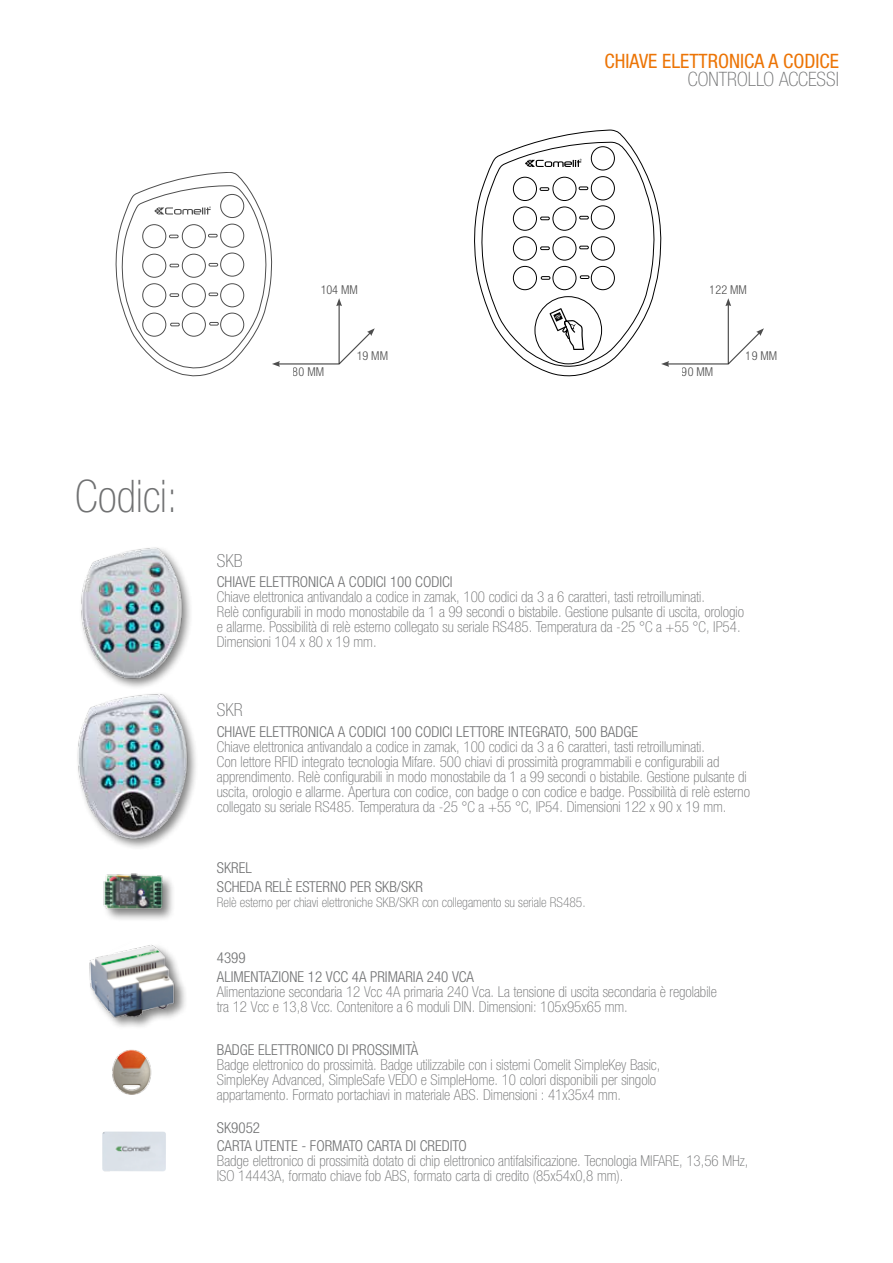
<style>
.page{position:relative;width:893px;height:1263px;background:#fff}
.page>*{position:absolute;margin:0;border:0;box-sizing:border-box;transform-origin:0 0}
.t1{font:100 condensed 45px "Helvetica Neue LTW1 G";color:#707172}
.t2{font:condensed 19.8px "Helvetica Neue LTW1 G";color:#ec7405}
.t3{font:100 condensed 19.8px "Helvetica Neue LTW1 G";color:#707172}
.t4{font:100 condensed 18px "Helvetica Neue LTW1 G";color:#707172}
.t5{font:100 condensed 15px/15px "Helvetica Neue LTW1 G";color:#707172}
.t6{font:300 condensed 15px "Helvetica Neue LTW1 G";color:#707172}
.t7{font:100 condensed 13.5px "Helvetica Neue LTW1 G";color:#707172}
.t8{font:300 condensed 12.15px "Helvetica Neue LTW1 G";color:#000}
</style>
<div class="page">
<hr style="left:278px;top:363px;width:61px;height:2px;background:#000">
<svg style="left:115px;top:172px;width:165px;height:205px"></svg>
<hr style="left:339px;top:304px;width:1px;height:59px;background:#000">
<svg style="left:336px;top:298px;width:6px;height:8px"></svg>
<svg style="left:337px;top:328px;width:38px;height:37px"></svg>
<hr style="left:667px;top:363px;width:61px;height:2px;background:#000">
<hr style="left:728px;top:304px;width:1px;height:59px;background:#000">
<svg style="left:725px;top:298px;width:6px;height:8px"></svg>
<svg style="left:727px;top:328px;width:37px;height:37px"></svg>
<svg style="left:474px;top:129px;width:153px;height:248px"></svg>
<svg style="left:478px;top:141px;width:191px;height:228px"></svg>
<div style="left:88px;top:943px;width:100px;height:87px;background:#000;opacity:.5"></div>
<img style="left:88px;top:943px;width:95px;height:77px">
<div style="left:102px;top:872px;width:74px;height:50px;background:#000;opacity:.5"></div>
<img style="left:102px;top:872px;width:63px;height:41px">
<img style="left:112px;top:1049px;width:40px;height:46px">
<img style="left:102px;top:1131px;width:64px;height:40px">
<div style="left:79px;top:545px;width:114px;height:145px;background:#000;opacity:.5"></div>
<img style="left:79px;top:545px;width:110px;height:137px">
<img style="left:77px;top:694px;width:118px;height:152px">
<h2 class="t2" style="left:604px;top:49px;width:236px">CHIAVE ELETTRONICA A CODICE</h2>
<h2 class="t3" style="left:688px;top:68px;width:153px">CONTROLLO ACCESSI</h2>
<h1 class="t1" style="left:75px;top:471px;width:104px">Codici:</h1>
<p class="t8" style="left:320px;top:283px;width:39px">104 MM</p>
<p class="t8" style="left:293px;top:365px;width:33px">80 MM</p>
<p class="t8" style="left:357px;top:349px;width:33px">19 MM</p>
<p class="t4" style="left:217px;top:550px;width:27px">SKB</p>
<p class="t8" style="left:710px;top:283px;width:39px">122 MM</p>
<p class="t8" style="left:682px;top:365px;width:33px">90 MM</p>
<p class="t8" style="left:746px;top:349px;width:33px">19 MM</p>
<p class="t6" style="left:217px;top:573px;width:237px">CHIAVE ELETTRONICA A CODICI 100 CODICI</p>
<p class="t5" style="left:217px;top:589px;width:529px">Chiave elettronica antivandalo a codice in zamak, 100 codici da 3 a 6 caratteri, tasti retroilluminati.<br>Relè configurabili in modo monostabile da 1 a 99 secondi o bistabile. Gestione pulsante di uscita, orologio e allarme. Possibilità di relè esterno collegato su seriale RS485. Temperatura da -25 °C a +55 °C, IP54.<br>Dimensioni 104 x 80 x 19 mm.</p>
<p class="t4" style="left:217px;top:699px;width:27px">SKR</p>
<p class="t6" style="left:217px;top:722px;width:423px">CHIAVE ELETTRONICA A CODICI 100 CODICI LETTORE INTEGRATO, 500 BADGE</p>
<p class="t5" style="left:217px;top:739px;width:535px">Chiave elettronica antivandalo a codice in zamak, 100 codici da 3 a 6 caratteri, tasti retroilluminati.<br>Con lettore RFID integrato tecnologia Mifare. 500 chiavi di prossimità programmabili e configurabili ad apprendimento. Relè configurabili in modo monostabile da 1 a 99 secondi o bistabile. Gestione pulsante di uscita, orologio e allarme. Apertura con codice, con badge o con codice e badge. Possibilità di relè esterno collegato su seriale RS485. Temperatura da -25 °C a +55 °C, IP54. Dimensioni 122 x 90 x 19 mm.</p>
<p class="t6" style="left:217px;top:859px;width:36px">SKREL</p>
<p class="t6" style="left:217px;top:877px;width:208px">SCHEDA RELÈ ESTERNO PER SKB/SKR</p>
<p class="t7" style="left:217px;top:894px;width:370px">Relè esterno per chiavi elettroniche SKB/SKR con collegamento su seriale RS485.</p>
<p class="t6" style="left:217px;top:949px;width:30px">4399</p>
<p class="t6" style="left:217px;top:968px;width:259px">ALIMENTAZIONE 12 VCC 4A PRIMARIA 240 VCA</p>
<p class="t5" style="left:217px;top:984px;width:501px">Alimentazione secondaria 12 Vcc 4A primaria 240 Vca. La tensione di uscita secondaria è regolabile tra 12 Vcc e 13,8 Vcc. Contenitore a 6 moduli DIN. Dimensioni: 105x95x65 mm.</p>
<p class="t6" style="left:217px;top:1041px;width:203px">BADGE ELETTRONICO DI PROSSIMITÀ</p>
<p class="t5" style="left:217px;top:1057px;width:445px">Badge elettronico do prossimità. Badge utilizzabile con i sistemi Comelit SimpleKey Basic,<br>SimpleKey Advanced, SimpleSafe VEDO e SimpleHome. 10 colori disponibili per singolo appartamento. Formato portachiavi in materiale ABS. Dimensioni : 41x35x4 mm.</p>
<p class="t6" style="left:217px;top:1118px;width:45px">SK9052</p>
<p class="t6" style="left:217px;top:1137px;width:252px">CARTA UTENTE - FORMATO CARTA DI CREDITO</p>
<p class="t5" style="left:217px;top:1153px;width:533px">Badge elettronico di prossimità dotato di chip elettronico antifalsificazione. Tecnologia MIFARE, 13,56 MHz,<br>ISO 14443A, formato chiave fob ABS, formato carta di credito (85x54x0,8 mm).</p>
</div>
